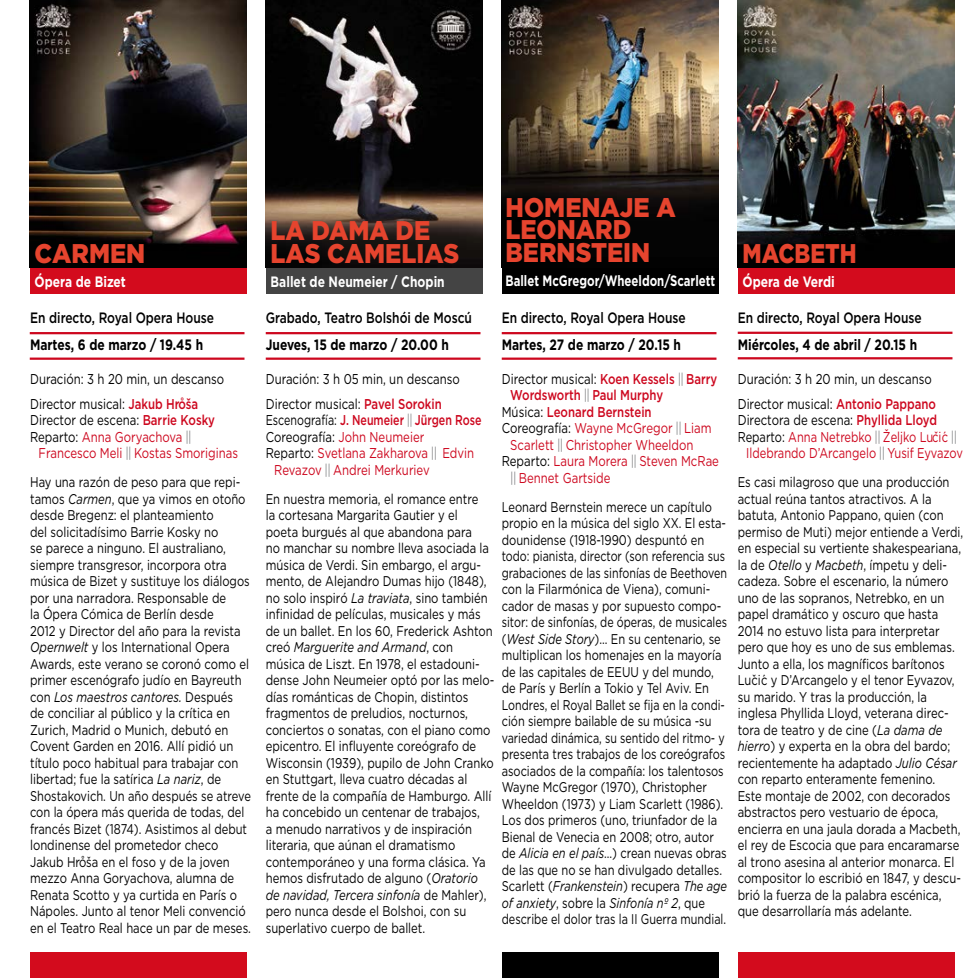
<style>
.page{position:relative;width:978px;height:978px;background:#fff}
.page>*{position:absolute;margin:0;border:0;box-sizing:border-box;transform-origin:0 0}
.t1{font:900 27px/22.5px "Gotham";color:#e6442e;scale:.9 1}
.t2{font:900 27px "Gotham";color:#e6442e;scale:.82 1}
.t3{font:500 15px "Gotham";color:#000;scale:.8 1}
.t4{font:700 15px "Gotham";color:#000;scale:.8 1}
.t5{font:700 15px "Gotham";color:#fff;scale:.8 1}
.t6{font:700 15px "Gotham";color:#fff;scale:.76 1}
.t7{font:14.25px/25px "Gotham";color:#000;scale:.8 1}
.t8{font:14.25px "Gotham";color:#cd071e;scale:.8 1}
.t9{font:14.25px "Gotham";color:#cd071e;scale:.78 1}
.t10{font:500 14.25px "Gotham";color:#cd071e;scale:.8 1}
.t11{font:500 14.25px "Gotham";color:#cd071e;scale:.75 1}
.t12{font:14.1px/16.5px "Gotham";color:#000;scale:.8 1}
.t13{font:14.1px/16.5px "Gotham";color:#000;scale:.79 1}
.s1{font-weight:500;color:#cd071e}
.s2{color:#000}
.s3{color:#87888a}
.s4{font-style:italic}
.s5{font-weight:400;color:#000}
.s6{font-weight:400;color:#87888a}
.s7{color:#cd071e}
</style>
<div class="page">
<img style="left:738px;top:0;width:217px;height:268px">
<div style="left:738px;top:268px;width:217px;height:25px;background:#d30b1d"></div>
<hr style="left:30px;top:332px;width:214px;height:2px;background:#cd071e">
<hr style="left:502px;top:332px;width:214px;height:2px;background:#cd071e">
<hr style="left:266px;top:332px;width:214px;height:2px;background:#cd071e">
<hr style="left:738px;top:332px;width:214px;height:2px;background:#cd071e">
<hr style="left:30px;top:358px;width:214px;height:2px;background:#cd071e">
<hr style="left:502px;top:358px;width:214px;height:2px;background:#cd071e">
<hr style="left:266px;top:358px;width:214px;height:2px;background:#cd071e">
<hr style="left:738px;top:357px;width:214px;height:2px;background:#cd071e">
<img style="left:30px;top:0;width:217px;height:268px">
<div style="left:30px;top:268px;width:217px;height:25px;background:#d30b1d"></div>
<img style="left:266px;top:0;width:217px;height:268px">
<div style="left:266px;top:268px;width:217px;height:25px;background:#444"></div>
<img style="left:502px;top:0;width:217px;height:268px">
<div style="left:502px;top:268px;width:217px;height:25px;background:#000"></div>
<div style="left:30px;top:952px;width:217px;height:26px;background:#d30b1d"></div>
<div style="left:738px;top:952px;width:217px;height:26px;background:#d30b1d"></div>
<div style="left:502px;top:952px;width:217px;height:26px;background:#000"></div>
<h1 class="t1" style="left:35px;top:241px;width:125px">CARMEN</h1>
<p class="t5" style="left:35px;top:273px;width:116px">Ópera de Bizet</p>
<p class="t3" style="left:30px;top:309px;width:232px">En directo, Royal Opera House</p>
<p class="t4" style="left:30px;top:336px;width:218px">Martes, 6 de marzo / 19.45 h</p>
<p class="t7" style="left:30px;top:366px;width:244px">Duración: 3 h 20 min, un descanso<br>Director musical: <span class="s1">Jakub Hr˚oša</span></p>
<p class="t7" style="left:30px;top:407px;width:233px">Director de escena: <span class="s1">Barrie Kosky</span></p>
<p class="t8" style="left:30px;top:429px;width:203px"><span class="s2">Reparto:</span> Anna Goryachova <span class="s3">||</span></p>
<p class="t8" style="left:39px;top:445px;width:251px">Francesco Meli <span class="s3">||</span> Kostas Smoriginas</p>
<p class="t12" style="left:30px;top:474px;width:278px">Hay una razón de peso para que repi&shy;tamos <span class="s4">Carmen</span>, que ya vimos en otoño desde Bregenz: el planteamiento<br>del solicitadísimo Barrie Kosky no<br>se parece a ninguno. El australiano, siempre transgresor, incorpora otra música de Bizet y sustituye los diálogos por una narradora. Responsable de<br>la Ópera Cómica de Berlín desde<br>2012 y Director del año para la revista <span class="s4">Opernwelt</span> y los International Opera Awards, este verano se coronó como el primer escenógrafo judío en Bayreuth con <span class="s4">Los maestros cantores.</span> Después<br>de conciliar al público y la crítica en Zurich, Madrid o Munich, debutó en Covent Garden en 2016. Allí pidió un título poco habitual para trabajar con libertad; fue la satírica <span class="s4">La nariz</span>, de Shostakovich. Un año después se atreve con la ópera más querida de todas, del francés Bizet (1874). Asistimos al debut londinense del prometedor checo Jakub Hr˚oša en el foso y de la joven mezzo Anna Goryachova, alumna de Renata Scotto y ya curtida en París o Nápoles. Junto al tenor Meli convenció en el Teatro Real hace un par de meses.</p>
<h1 class="t1" style="left:271px;top:219px;width:211px">LA DAMA DE<br>LAS CAMELIAS</h1>
<p class="t5" style="left:271px;top:273px;width:219px">Ballet de Neumeier / Chopin</p>
<h1 class="t1" style="left:506px;top:195px;width:191px">HOMENAJE A<br>LEONARD<br>BERNSTEIN</h1>
<p class="t6" style="left:506px;top:272px;width:277px">Ballet McGregor/Wheeldon/Scarlett</p>
<p class="t3" style="left:266px;top:309px;width:259px">Grabado, Teatro Bolshói de Moscú</p>
<p class="t4" style="left:266px;top:336px;width:230px">Jueves, 15 de marzo / 20.00 h</p>
<p class="t7" style="left:266px;top:366px;width:244px">Duración: 3 h 05 min, un descanso<br>Director musical: <span class="s1">Pavel Sorokin</span></p>
<p class="t11" style="left:266px;top:412px;width:289px"><span class="s5">Escenografía:</span> J. Neumeier <span class="s6">||</span> Jürgen Rose</p>
<p class="t7" style="left:266px;top:424px;width:200px">Coreografía: <span class="s7">John Neumeier</span></p>
<p class="t8" style="left:266px;top:445px;width:262px"><span class="s2">Reparto:</span> Svetlana Zakharova <span class="s3">||</span> Edvin</p>
<p class="t8" style="left:274px;top:462px;width:196px">Revazov <span class="s3">||</span> Andrei Merkuriev</p>
<p class="t12" style="left:266px;top:490px;width:287px">En nuestra memoria, el romance entre<br>la cortesana Margarita Gautier y el<br>poeta burgués al que abandona para<br>no manchar su nombre lleva asociada la música de Verdi. Sin embargo, el argu&shy;mento, de Alejandro Dumas hijo (1848), no solo inspiró <span class="s4">La traviata</span>, sino también infinidad de películas, musicales y más de un ballet. En los 60, Frederick Ashton creó <span class="s4">Marguerite and Armand</span>, con música de Liszt. En 1978, el estadouni&shy;dense John Neumeier optó por las melo&shy;días románticas de Chopin, distintos fragmentos de preludios, nocturnos, conciertos o sonatas, con el piano como epicentro. El influyente coreógrafo de Wisconsin (1939), pupilo de John Cranko en Stuttgart, lleva cuatro décadas al frente de la compañía de Hamburgo. Allí ha concebido un centenar de trabajos,<br>a menudo narrativos y de inspiración literaria, que aúnan el dramatismo contemporáneo y una forma clásica. Ya hemos disfrutado de alguno (<span class="s4">Oratorio de navidad, Tercera sinfonía</span> de Mahler), pero nunca desde el Bolshoi, con su superlativo cuerpo de ballet.</p>
<p class="t3" style="left:502px;top:309px;width:232px">En directo, Royal Opera House</p>
<p class="t4" style="left:502px;top:336px;width:226px">Martes, 27 de marzo / 20.15 h</p>
<p class="t7" style="left:502px;top:366px;width:271px">Director musical: <span class="s1">Koen Kessels</span> <span class="s3">||</span> <span class="s1">Barry</span></p>
<p class="t10" style="left:510px;top:387px;width:193px">Wordsworth <span class="s6">||</span> Paul Murphy</p>
<p class="t10" style="left:502px;top:403px;width:189px"><span class="s5">Música:</span> Leonard Bernstein</p>
<p class="t8" style="left:502px;top:420px;width:264px"><span class="s2">Coreografía:</span> Wayne McGregor <span class="s3">||</span> Liam</p>
<p class="t8" style="left:510px;top:437px;width:231px">Scarlett <span class="s3">||</span> Christopher Wheeldon</p>
<p class="t8" style="left:502px;top:453px;width:273px"><span class="s2">Reparto:</span> Laura Morera <span class="s3">||</span> Steven McRae</p>
<p class="t8" style="left:510px;top:470px;width:127px"><span class="s3">||</span> Bennet Gartside</p>
<p class="t13" style="left:502px;top:498px;width:287px">Leonard Bernstein merece un capítulo propio en la música del siglo XX. El esta&shy;dounidense (1918-1990) despuntó en todo: pianista, director (son referencia sus grabaciones de las sinfonías de Beethoven con la Filarmónica de Viena), comuni&shy;cador de masas y por supuesto compo&shy;sitor: de sinfonías, de óperas, de musicales (<span class="s4">West Side Story</span>)… En su centenario, se multiplican los homenajes en la mayoría de las capitales de EEUU y del mundo, de París y Berlín a Tokio y Tel Aviv. En Londres, el Royal Ballet se fija en la condi&shy;ción siempre bailable de su música -su variedad dinámica, su sentido del ritmo- y presenta tres trabajos de los coreógrafos asociados de la compañía: los talentosos Wayne McGregor (1970), Christopher Wheeldon (1973) y Liam Scarlett (1986).<br>Los dos primeros (uno, triunfador de la Bienal de Venecia en 2008; otro, autor de <span class="s4">Alicia en el país</span>…) crean nuevas obras de las que no se han divulgado detalles.<br>Scarlett (<span class="s4">Frankenstein</span>) recupera <span class="s4">The age of anxiety</span>, sobre la <span class="s4">Sinfonía nº 2</span>, que describe el dolor tras la II Guerra mundial.</p>
<h1 class="t2" style="left:743px;top:237px;width:141px">MACBETH</h1>
<p class="t5" style="left:743px;top:273px;width:117px">Ópera de Verdi</p>
<p class="t3" style="left:738px;top:309px;width:232px">En directo, Royal Opera House</p>
<p class="t4" style="left:738px;top:336px;width:226px">M iércoles, 4 de abril / 20.15 h</p>
<p class="t7" style="left:738px;top:366px;width:249px">Duración: 3 h 20 min, un descanso<br>Director musical: <span class="s1">Antonio Pappano</span></p>
<p class="t7" style="left:738px;top:407px;width:251px">Directora de escena: <span class="s1">Phyllida Lloyd</span></p>
<p class="t9" style="left:738px;top:429px;width:283px"><span class="s2">Reparto:</span> Anna Netrebko <span class="s3">||</span> Željko Luˇci´c <span class="s3">||</span></p>
<p class="t9" style="left:746px;top:445px;width:279px">Ildebrando D’Arcangelo <span class="s3">||</span> Yusif Eyvazov</p>
<p class="t12" style="left:738px;top:474px;width:283px">Es casi milagroso que una producción actual reúna tantos atractivos. A la batuta, Antonio Pappano, quien (con permiso de Muti) mejor entiende a Verdi, en especial su vertiente shakespeariana, la de <span class="s4">Otello</span> y <span class="s4">Macbeth</span>, ímpetu y deli&shy;cadeza. Sobre el escenario, la número uno de las sopranos, Netrebko, en un papel dramático y oscuro que hasta 2014 no estuvo lista para interpretar pero que hoy es uno de sus emblemas.<br>Junto a ella, los magníficos barítonos Luˇci´c y D’Arcangelo y el tenor Eyvazov, su marido. Y tras la producción, la inglesa Phyllida Lloyd, veterana direc&shy;tora de teatro y de cine (<span class="s4">La dama de hierro</span>) y experta en la obra del bardo; recientemente ha adaptado <span class="s4">Julio César </span>con reparto enteramente femenino.<br>Este montaje de 2002, con decorados abstractos pero vestuario de época, encierra en una jaula dorada a Macbeth, el rey de Escocia que para encaramarse al trono asesina al anterior monarca. El compositor lo escribió en 1847, y descu&shy;brió la fuerza de la palabra escénica, que desarrollaría más adelante.</p>
</div>
